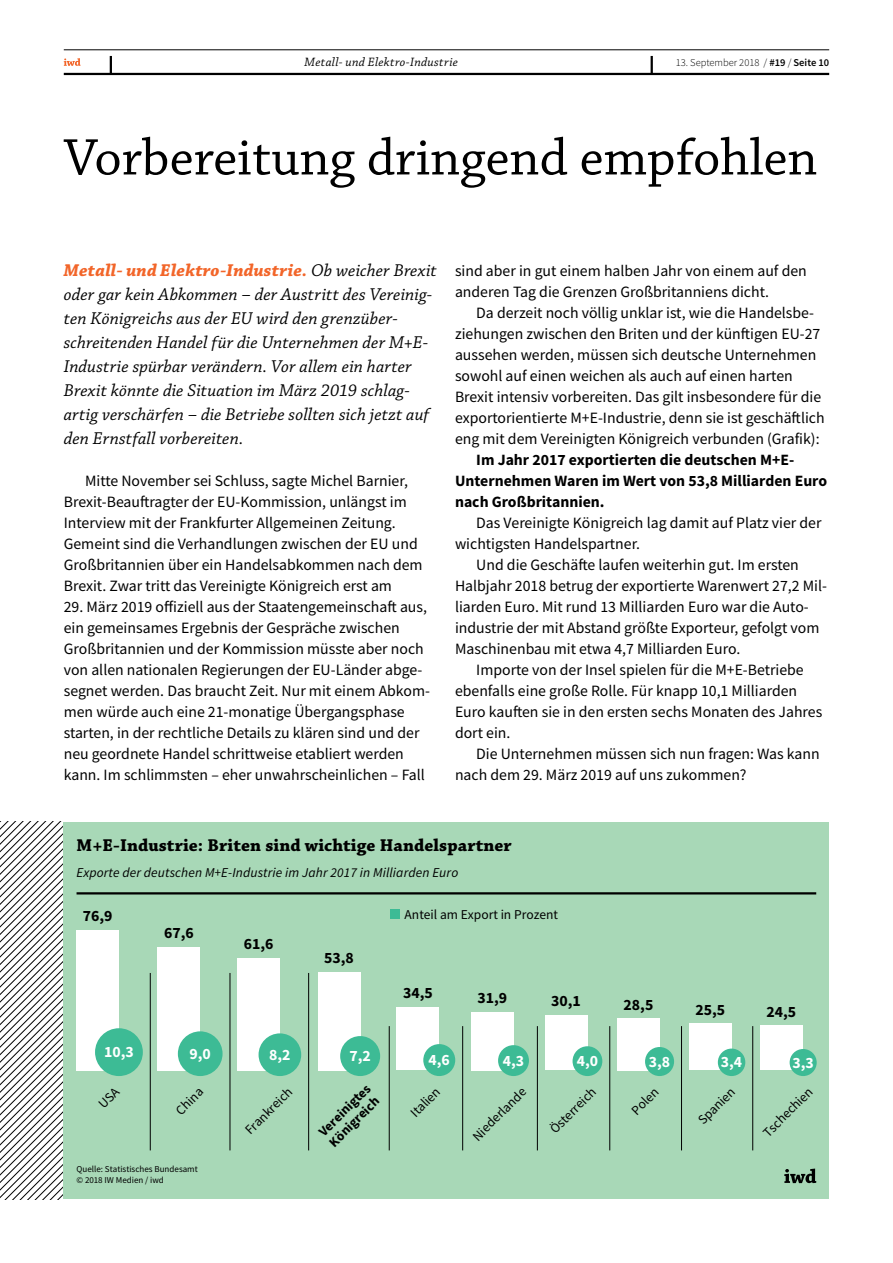
<style>
.page{position:relative;width:893px;height:1263px;background:#fff}
.page>*{position:absolute;margin:0;border:0;box-sizing:border-box;transform-origin:0 0}
.t1{font:54px "Chaparral Pro";color:#000}
.t2{font:italic 18px/24px "Chaparral Pro";letter-spacing:.005em;color:#000}
.t3{font:700 18px "Chaparral Pro";letter-spacing:.005em;color:#000}
.t4{font:15.75px/21px "Source Sans Pro";color:#000}
.t5{font:700 15.75px/21px "Source Sans Pro";color:#000}
.t6{font:700 15.75px "Source Sans Pro";color:#fff}
.t7{font:13.5px "Source Sans Pro";color:#000}
.t8{font:italic 13.5px "Source Sans Pro";letter-spacing:.01em;color:#000}
.t9{font:700 13.5px/15px "Source Sans Pro";color:#000}
.t10{font:italic 12.75px "Chaparral Pro";letter-spacing:.025em;color:#000}
.t11{font:300 10.5px "Source Sans Pro";color:#000}
.t12{font:9px/10.8px "Source Sans Pro";color:#000}
.s1{font-weight:600}
.s2{font-weight:700;color:#f26529}
</style>
<div class="page">
<hr style="left:64px;top:50px;width:765px;height:1px;background:#000">
<hr style="left:64px;top:73px;width:765px;height:2px;background:#000">
<svg style="left:110px;top:56px;width:2px;height:17px"></svg>
<svg style="left:651px;top:56px;width:2px;height:17px"></svg>
<svg style="left:64px;top:58px;width:17px;height:8px"></svg>
<svg style="left:0;top:822px;width:64px;height:378px"></svg>
<div style="left:64px;top:822px;width:765px;height:377px;background:#a8d8b7"></div>
<hr style="left:77px;top:892px;width:739px;height:2px;background:#000">
<svg style="left:784px;top:1168px;width:32px;height:15px"></svg>
<div style="left:390px;top:910px;width:9px;height:9px;background:#3dbb95"></div>
<div style="left:760px;top:1025px;width:43px;height:45px;background:#fff"></div>
<div style="left:790px;top:1049px;width:27px;height:27px;background:#3dbb95;border-radius:14px"></div>
<div style="left:689px;top:1024px;width:42px;height:46px;background:#fff"></div>
<div style="left:718px;top:1048px;width:27px;height:28px;background:#3dbb95;border-radius:14px"></div>
<div style="left:617px;top:1018px;width:43px;height:52px;background:#fff"></div>
<div style="left:645px;top:1047px;width:29px;height:29px;background:#3dbb95;border-radius:15px"></div>
<div style="left:545px;top:1015px;width:42px;height:55px;background:#fff"></div>
<div style="left:573px;top:1046px;width:29px;height:30px;background:#3dbb95;border-radius:15px"></div>
<div style="left:471px;top:1012px;width:43px;height:58px;background:#fff"></div>
<div style="left:498px;top:1045px;width:31px;height:31px;background:#3dbb95;border-radius:15px"></div>
<div style="left:397px;top:1007px;width:42px;height:63px;background:#fff"></div>
<div style="left:423px;top:1044px;width:32px;height:32px;background:#3dbb95;border-radius:16px"></div>
<div style="left:318px;top:972px;width:42px;height:98px;background:#fff"></div>
<div style="left:340px;top:1036px;width:40px;height:40px;background:#3dbb95;border-radius:20px"></div>
<div style="left:237px;top:958px;width:43px;height:112px;background:#fff"></div>
<div style="left:259px;top:1033px;width:42px;height:43px;background:#3dbb95;border-radius:21px"></div>
<div style="left:158px;top:947px;width:42px;height:123px;background:#fff"></div>
<div style="left:178px;top:1031px;width:45px;height:45px;background:#3dbb95;border-radius:22px"></div>
<div style="left:76px;top:930px;width:43px;height:140px;background:#fff"></div>
<div style="left:95px;top:1028px;width:48px;height:48px;background:#3dbb95;border-radius:24px"></div>
<hr style="left:150px;top:973px;width:1px;height:177px;background:#000">
<hr style="left:230px;top:973px;width:1px;height:177px;background:#000">
<hr style="left:308px;top:973px;width:1px;height:177px;background:#000">
<hr style="left:389px;top:1026px;width:1px;height:124px;background:#000">
<hr style="left:462px;top:1026px;width:1px;height:124px;background:#000">
<hr style="left:537px;top:1026px;width:1px;height:124px;background:#000">
<hr style="left:609px;top:1026px;width:1px;height:124px;background:#000">
<hr style="left:681px;top:1026px;width:1px;height:124px;background:#000">
<hr style="left:752px;top:1026px;width:1px;height:124px;background:#000">
<p class="t10" style="left:305px;top:55px;width:155px">Metall- und Elektro-Industrie</p>
<p class="t11" style="left:676px;top:56px;width:155px">13. September 2018 / <span class="s1">#19</span> / <span class="s1">Seite 10</span></p>
<h1 class="t1" style="left:64px;top:127px;width:755px">Vorbereitung dringend empfohlen</h1>
<p class="t2" style="left:64px;top:259px;width:375px"><span class="s2">Metall- und Elektro-Industrie.</span> Ob weicher Brexit oder gar kein Abkommen – der Austritt des Vereinig&shy;ten Königreichs aus der EU wird den grenzüber&shy;schreitenden Handel für die Unternehmen der M+E-Industrie spürbar verändern. Vor allem ein harter Brexit könnte die Situation im März 2019 schlag&shy;artig verschärfen – die Betriebe sollten sich jetzt auf den Ernstfall vorbereiten.</p>
<p class="t4" style="left:64px;top:470px;width:360px;text-indent:21px">Mitte November sei Schluss, sagte Michel Barnier, Brexit-Beauftragter der EU-Kommission, unlängst im Interview mit der Frankfurter Allgemeinen Zeitung.<br>Gemeint sind die Verhandlungen zwischen der EU und Großbritannien über ein Handelsabkommen nach dem Brexit. Zwar tritt das Vereinigte Königreich erst am</p>
<p class="t4" style="left:64px;top:596px;width:368px">29. März 2019 offiziell aus der Staatengemeinschaft aus, ein gemeinsames Ergebnis der Gespräche zwischen Großbritannien und der Kommission müsste aber noch von allen nationalen Regierungen der EU-Länder abge&shy;segnet werden. Das braucht Zeit. Nur mit einem Abkom&shy;men würde auch eine 21-monatige Übergangsphase starten, in der rechtliche Details zu klären sind und der neu geordnete Handel schrittweise etabliert werden kann. Im schlimmsten – eher unwahrscheinlichen – Fall</p>
<p class="t4" style="left:455px;top:260px;width:353px">sind aber in gut einem halben Jahr von einem auf den anderen Tag die Grenzen Großbritanniens dicht.</p>
<p class="t4" style="left:455px;top:302px;width:371px;text-indent:21px">Da derzeit noch völlig unklar ist, wie die Handelsbe&shy;ziehungen zwischen den Briten und der künftigen EU-27 aussehen werden, müssen sich deutsche Unternehmen sowohl auf einen weichen als auch auf einen harten Brexit intensiv vorbereiten. Das gilt insbesondere für die exportorientierte M+E-Industrie, denn sie ist geschäftlich eng mit dem Vereinigten Königreich verbunden (Grafik):</p>
<p class="t5" style="left:455px;top:449px;width:374px;text-indent:21px">Im Jahr 2017 exportierten die deutschen M+E-<br>Unternehmen Waren im Wert von 53,8 Milliarden Euro nach Großbritannien.</p>
<p class="t4" style="left:455px;top:512px;width:368px;text-indent:21px">Das Vereinigte Königreich lag damit auf Platz vier der wichtigsten Handelspartner.</p>
<p class="t4" style="left:455px;top:554px;width:373px;text-indent:21px">Und die Geschäfte laufen weiterhin gut. Im ersten Halbjahr 2018 betrug der exportierte Warenwert 27,2 Mil&shy;liarden Euro. Mit rund 13 Milliarden Euro war die Auto&shy;industrie der mit Abstand größte Exporteur, gefolgt vom Maschinenbau mit etwa 4,7 Milliarden Euro.</p>
<p class="t4" style="left:455px;top:659px;width:369px;text-indent:21px">Importe von der Insel spielen für die M+E-Betriebe ebenfalls eine große Rolle. Für knapp 10,1 Milliarden Euro kauften sie in den ersten sechs Monaten des Jahres dort ein.</p>
<p class="t4" style="left:455px;top:743px;width:366px;text-indent:21px">Die Unternehmen müssen sich nun fragen: Was kann nach dem 29. März 2019 auf uns zukommen?</p>
<p class="t3" style="left:77px;top:834px;width:437px">M+E-Industrie: Briten sind wichtige Handelspartner</p>
<p class="t8" style="left:77px;top:864px;width:383px">Exporte der deutschen M+E-Industrie im Jahr 2017 in Milliarden Euro</p>
<p class="t7" style="left:405px;top:906px;width:155px">Anteil am Export in Prozent</p>
<p class="t5" style="left:83px;top:905px;width:31px">76,9</p>
<p class="t5" style="left:164px;top:922px;width:31px">67,6</p>
<p class="t6" style="left:104px;top:1041px;width:31px">10,3</p>
<p class="t6" style="left:190px;top:1043px;width:23px">9,0</p>
<p class="t7" style="left:172px;top:1106px;width:34px;rotate:-45deg">China</p>
<p class="t12" style="left:77px;top:1164px;width:123px">Quelle: Statistisches Bundesamt © 2018 IW Medien / iwd</p>
<p class="t5" style="left:244px;top:933px;width:31px">61,6</p>
<p class="t6" style="left:269px;top:1044px;width:23px">8,2</p>
<p class="t7" style="left:241px;top:1126px;width:62px;rotate:-45deg">Frankreich</p>
<p class="t5" style="left:324px;top:947px;width:31px">53,8</p>
<p class="t6" style="left:349px;top:1045px;width:23px">7,2</p>
<p class="t9" style="left:315px;top:1128px;width:69px;rotate:-45deg">Vereinigtes<br>Königreich</p>
<p class="t5" style="left:403px;top:982px;width:31px">34,5</p>
<p class="t5" style="left:477px;top:987px;width:31px">31,9</p>
<p class="t5" style="left:551px;top:990px;width:31px">30,1</p>
<p class="t6" style="left:429px;top:1049px;width:23px">4,6</p>
<p class="t6" style="left:503px;top:1050px;width:23px">4,3</p>
<p class="t6" style="left:577px;top:1050px;width:23px">4,0</p>
<p class="t7" style="left:407px;top:1109px;width:37px;rotate:-45deg">Italien</p>
<p class="t7" style="left:469px;top:1132px;width:71px;rotate:-45deg">Niederlande</p>
<p class="t7" style="left:546px;top:1125px;width:60px;rotate:-45deg">Österreich</p>
<p class="t5" style="left:624px;top:994px;width:31px">28,5</p>
<p class="t6" style="left:649px;top:1051px;width:23px">3,8</p>
<p class="t7" style="left:627px;top:1106px;width:34px;rotate:-45deg">Polen</p>
<p class="t5" style="left:695px;top:999px;width:31px">25,5</p>
<p class="t6" style="left:721px;top:1051px;width:23px">3,4</p>
<p class="t7" style="left:694px;top:1116px;width:48px;rotate:-45deg">Spanien</p>
<p class="t5" style="left:767px;top:1001px;width:31px">24,5</p>
<p class="t6" style="left:792px;top:1052px;width:23px">3,3</p>
<p class="t7" style="left:759px;top:1129px;width:65px;rotate:-45deg">Tschechien</p>
</div>
